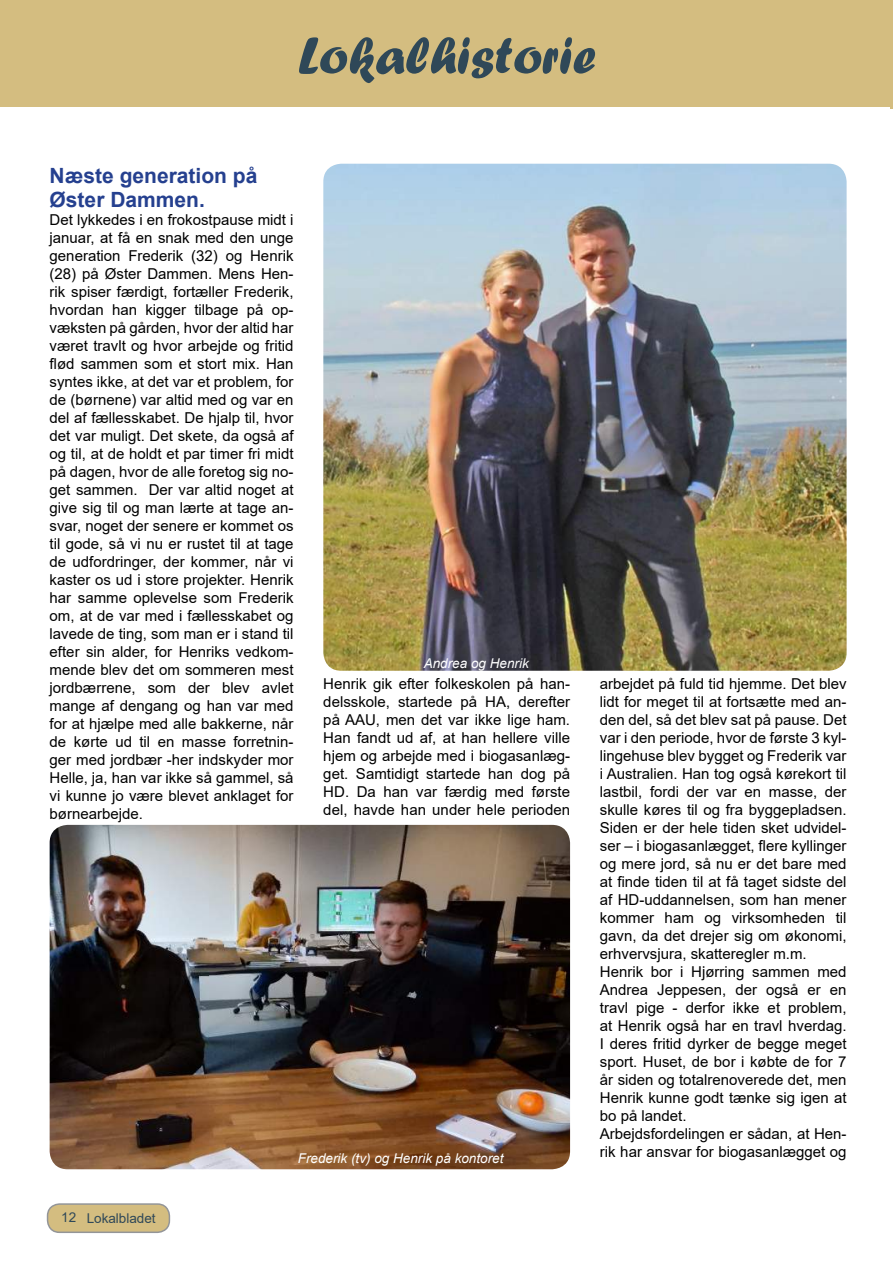
<style>
.page{position:relative;width:893px;height:1263px;background:#fff}
.page>*{position:absolute;margin:0;border:0;box-sizing:border-box;transform-origin:0 0}
.t1{font:54px "Forte";color:#2f4858}
.t2{font:700 21px/24px "Arial";color:#25408f}
.t3{font:15px/18px "Arial";color:#000;text-align:justify}
.t4{font:italic 13.5px "Arial";color:#fff}
.t5{font:13.5px "Arial";color:#2f4858}
</style>
<div class="page">
<div style="left:48px;top:1204px;width:121px;height:28px;background:#d4bd80;border-radius:12px"></div>
<div style="left:47px;top:1203px;width:123px;height:30px;border:1px solid #939598;border-radius:12px"></div>
<hr style="left:889px;top:0;width:3px;height:108px;background:#d4bd80">
<div style="left:0;top:0;width:892px;height:106px;background:#d4bd80"></div>
<img style="left:50px;top:825px;width:520px;height:344px;border-radius:18px">
<img style="left:323px;top:164px;width:523px;height:507px;border-radius:18px">
<h1 class="t1" style="left:298px;top:37px;width:299px">Lokalhistorie</h1>
<h2 class="t2" style="left:50px;top:166px;width:209px">Næste generation på<br>Øster Dammen.</h2>
<p class="t3" style="left:50px;top:212px;width:245px">Det lykkedes i en frokostpause midt i januar, at få en snak med den unge generation Frederik (32) og Henrik (28) på Øster Dammen. Mens Hen&shy;rik spiser færdigt, fortæller Frederik, hvordan han kigger tilbage på op&shy;væksten på gården, hvor der altid har været travlt og hvor arbejde og fritid flød sammen som et stort mix. Han syntes ikke, at det var et problem, for de (børnene) var altid med og var en del af fællesskabet. De hjalp til, hvor det var muligt. Det skete, da også af og til, at de holdt et par timer fri midt på dagen, hvor de alle foretog sig no&shy;get sammen. Der var altid noget at give sig til og man lærte at tage an&shy;svar, noget der senere er kommet os til gode, så vi nu er rustet til at tage de udfordringer, der kommer, når vi kaster os ud i store projekter. Henrik har samme oplevelse som Frederik om, at de var med i fællesskabet og lavede de ting, som man er i stand til efter sin alder, for Henriks vedkom&shy;mende blev det om sommeren mest jordbærrene, som der blev avlet mange af dengang og han var med for at hjælpe med alle bakkerne, når de kørte ud til en masse forretnin&shy;ger med jordbær -her indskyder mor Helle, ja, han var ikke så gammel, så vi kunne jo være blevet anklaget for børnearbejde.</p>
<p class="t4" style="left:423px;top:658px;width:107px">Andrea og Henrik</p>
<p class="t3" style="left:323px;top:676px;width:248px">Henrik gik efter folkeskolen på han&shy;delsskole, startede på HA, derefter på AAU, men det var ikke lige ham.<br>Han fandt ud af, at han hellere ville hjem og arbejde med i biogasanlæg&shy;get. Samtidigt startede han dog på HD. Da han var færdig med første del, havde han under hele perioden</p>
<p class="t3" style="left:600px;top:676px;width:248px;text-align:left">arbejdet på fuld tid hjemme. Det blev lidt for meget til at fortsætte med an&shy;den del, så det blev sat på pause. Det var i den periode, hvor de første 3 kyl&shy;lingehuse blev bygget og Frederik var i Australien. Han tog også kørekort til lastbil, fordi der var en masse, der skulle køres til og fra byggepladsen.<br>Siden er der hele tiden sket udvidel&shy;ser – i biogasanlægget, flere kyllinger og mere jord, så nu er det bare med at finde tiden til at få taget sidste del af HD-uddannelsen, som han mener kommer ham og virksomheden til gavn, da det drejer sig om økonomi, erhvervsjura, skatteregler m.m.<br>Henrik bor i Hjørring sammen med Andrea Jeppesen, der også er en travl pige - derfor ikke et problem, at Henrik også har en travl hverdag.<br>I deres fritid dyrker de begge meget sport. Huset, de bor i købte de for 7 år siden og totalrenoverede det, men Henrik kunne godt tænke sig igen at bo på landet.<br>Arbejdsfordelingen er sådan, at Hen&shy;rik har ansvar for biogasanlægget og</p>
<p class="t4" style="left:298px;top:1154px;width:207px">Frederik (tv) og Henrik på kontoret</p>
<p class="t5" style="left:61px;top:1213px;width:96px">12 Lokalbladet</p>
</div>
